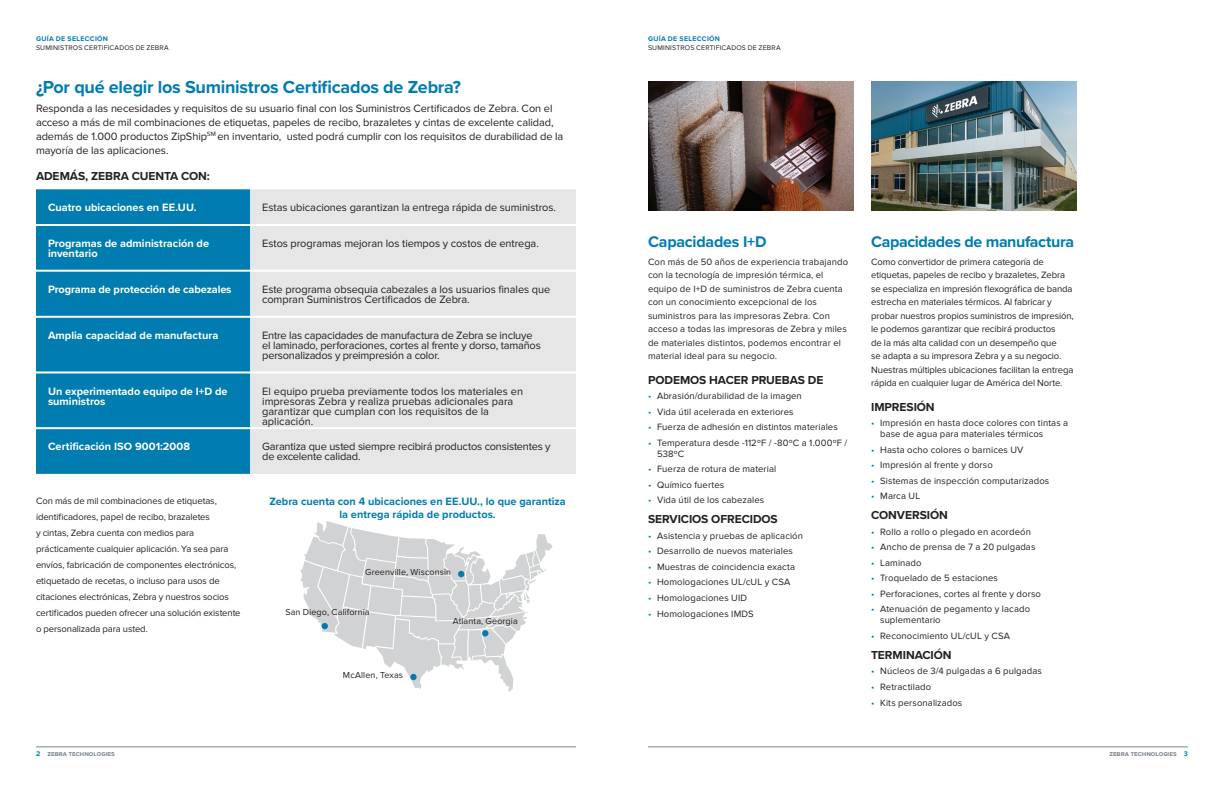
<style>
.page{position:relative;width:1224px;height:792px;background:#fff}
.page>*{position:absolute;margin:0;border:0;box-sizing:border-box;transform-origin:0 0}
.Headline-1{font:700 18px "Proxima Nova";letter-spacing:-.015em;color:#007cb1}
.Headline-1-2{font:700 16px "Proxima Nova";letter-spacing:-.025em;color:#007cb1}
.Subhead{font:700 12px "Proxima Nova";letter-spacing:-.005em;color:#231f20}
.Subhead_Inline{font:700 12px "Proxima Nova";letter-spacing:-.005em;color:#231f20}
.Intro-Cover{font:700 12px "Proxima Nova";letter-spacing:-.005em;color:#231f20}
.Body_Subhead_Black{font:11px/10px "Proxima Nova";letter-spacing:-.01em;color:#231f20}
.Intro-Cover-2{font:11px/14px "Proxima Nova";letter-spacing:-.005em;color:#231f20}
.Body_Subhead_Color{font:700 11px/10px "Proxima Nova";color:#fff}
.Headline_3{font:700 11px/13.5px "Proxima Nova";color:#007cb1;text-align:center}
.Body{font:9.5px/13.5px "Proxima Nova";letter-spacing:.005em;color:#231f20}
.Body-2{font:9px "Proxima Nova";letter-spacing:.01em;color:#231f20}
.t1{font:7px "Proxima Nova";letter-spacing:.025em;color:#231f20}
.t2{font:700 7px "Proxima Nova";color:#7e868d}
.t3{font:700 7px "Proxima Nova";letter-spacing:.045em;color:#007cb1}
.s1{color:#007cb1}
</style>
<div class="page">
<svg style="left:300px;top:521px;width:253px;height:171px"></svg>
<img style="left:648px;top:81px;width:205px;height:129px">
<img style="left:871px;top:81px;width:205px;height:129px">
<img style="left:1024px;top:91px;width:17px;height:38px">
<img style="left:926px;top:87px;width:61px;height:35px">
<div style="left:36px;top:189px;width:214px;height:285px;background:#007cb1"></div>
<div style="left:250px;top:189px;width:326px;height:285px;background:#e6e6e7"></div>
<hr style="left:36px;top:224px;width:214px;height:2px;background:#fff">
<hr style="left:36px;top:270px;width:214px;height:2px;background:#fff">
<hr style="left:36px;top:316px;width:214px;height:2px;background:#fff">
<hr style="left:36px;top:371px;width:214px;height:2px;background:#fff">
<hr style="left:36px;top:427px;width:214px;height:2px;background:#fff">
<hr style="left:250px;top:224px;width:326px;height:2px;background:#fff">
<hr style="left:250px;top:270px;width:326px;height:2px;background:#fff">
<hr style="left:250px;top:316px;width:326px;height:2px;background:#fff">
<hr style="left:250px;top:371px;width:326px;height:2px;background:#fff">
<hr style="left:250px;top:427px;width:326px;height:2px;background:#fff">
<hr style="left:648px;top:747px;width:540px;height:1px;background:#7e868d">
<hr style="left:36px;top:747px;width:540px;height:1px;background:#7e868d">
<p class="t3" style="left:36px;top:33px;width:74px">GUÍA DE SELECCIÓN</p>
<p class="t1" style="left:36px;top:44px;width:134px">SUMINISTROS CERTIFICADOS DE ZEBRA</p>
<p class="Headline-1" style="left:36px;top:74px;width:427px">¿Por qué elegir los Suministros Certificados de Zebra?</p>
<p class="Intro-Cover-2" style="left:36px;top:101px;width:529px">Responda a las necesidades y requisitos de su usuario final con los Suministros Certificados de Zebra. Con el acceso a más de mil combinaciones de etiquetas, papeles de recibo, brazaletes y cintas de excelente calidad, además de 1.000 productos ZipShip<sup>SM</sup> en inventario, usted podrá cumplir con los requisitos de durabilidad de la mayoría de las aplicaciones.</p>
<p class="Intro-Cover" style="left:36px;top:167px;width:175px">ADEMÁS, ZEBRA CUENTA CON:</p>
<p class="Body_Subhead_Color" style="left:48px;top:203px;width:150px">Cuatro ubicaciones en EE.UU.</p>
<p class="Body_Subhead_Black" style="left:262px;top:203px;width:295px">Estas ubicaciones garantizan la entrega rápida de suministros.</p>
<p class="Body_Subhead_Color" style="left:48px;top:238px;width:163px">Programas de administración de inventario</p>
<p class="Body_Subhead_Black" style="left:262px;top:239px;width:278px">Estos programas mejoran los tiempos y costos de entrega.</p>
<p class="Body_Subhead_Color" style="left:48px;top:284px;width:185px">Programa de protección de cabezales</p>
<p class="Body_Subhead_Black" style="left:262px;top:285px;width:290px">Este programa obsequia cabezales a los usuarios finales que compran Suministros Certificados de Zebra.</p>
<p class="Body_Subhead_Color" style="left:48px;top:330px;width:172px">Amplia capacidad de manufactura</p>
<p class="Body_Subhead_Black" style="left:262px;top:331px;width:280px">Entre las capacidades de manufactura de Zebra se incluye el laminado, perforaciones, cortes al frente y dorso, tamaños personalizados y preimpresión a color.</p>
<p class="Body_Subhead_Color" style="left:48px;top:386px;width:181px">Un experimentado equipo de I+D de suministros</p>
<p class="Body_Subhead_Black" style="left:262px;top:386px;width:262px">El equipo prueba previamente todos los materiales en impresoras Zebra y realiza pruebas adicionales para garantizar que cumplan con los requisitos de la</p>
<p class="Body_Subhead_Black" style="left:262px;top:416px;width:53px">aplicación.</p>
<p class="Body_Subhead_Color" style="left:48px;top:441px;width:144px">Certificación ISO 9001:2008</p>
<p class="Body_Subhead_Black" style="left:262px;top:442px;width:290px">Garantiza que usted siempre recibirá productos consistentes y de excelente calidad.</p>
<p class="Body" style="left:36px;top:493px;width:206px;line-height:16px">Con más de mil combinaciones de etiquetas, identificadores, papel de recibo, brazaletes<br>y cintas, Zebra cuenta con medios para prácticamente cualquier aplicación. Ya sea para envíos, fabricación de componentes electrónicos, etiquetado de recetas, o incluso para usos de citaciones electrónicas, Zebra y nuestros socios certificados pueden ofrecer una solución existente o personalizada para usted.</p>
<p class="Headline_3" style="left:269px;top:494px;width:298px">Zebra cuenta con 4 ubicaciones en EE.UU., lo que garantiza la entrega rápida de productos.</p>
<p class="Body-2" style="left:365px;top:567px;width:87px">Greenville, Wisconsin</p>
<p class="Body-2" style="left:285px;top:607px;width:86px">San Diego, California</p>
<p class="Body-2" style="left:453px;top:616px;width:66px">Atlanta, Georgia</p>
<p class="t2" style="left:36px;top:748px;width:80px"><span class="s1">2</span> zebra technologies</p>
<p class="Body-2" style="left:343px;top:670px;width:62px">McAllen, Texas</p>
<p class="t3" style="left:648px;top:33px;width:74px">GUÍA DE SELECCIÓN</p>
<p class="t1" style="left:648px;top:44px;width:134px">SUMINISTROS CERTIFICADOS DE ZEBRA</p>
<p class="Headline-1-2" style="left:648px;top:230px;width:120px">Capacidades I+D</p>
<p class="Body" style="left:648px;top:255px;width:202px">Con más de 50 años de experiencia trabajando con la tecnología de impresión térmica, el equipo de I+D de suministros de Zebra cuenta con un conocimiento excepcional de los suministros para las impresoras Zebra. Con acceso a todas las impresoras de Zebra y miles de materiales distintos, podemos encontrar el material ideal para su negocio.</p>
<p class="Subhead_Inline" style="left:648px;top:371px;width:177px">PODEMOS HACER PRUEBAS DE</p>
<p class="Body" style="left:648px;top:390px;width:155px"><span class="s1">•</span> Abrasión/durabilidad de la imagen</p>
<p class="Body" style="left:648px;top:405px;width:147px"><span class="s1">•</span> Vida útil acelerada en exteriores</p>
<p class="Body" style="left:648px;top:421px;width:191px"><span class="s1">•</span> Fuerza de adhesión en distintos materiales</p>
<p class="Body" style="left:657px;top:437px;width:192px;line-height:11px;text-indent:-9px"><span class="s1">•</span> Temperatura desde -112ºF / -80ºC a 1.000ºF /<br>538ºC</p>
<p class="Body" style="left:648px;top:463px;width:130px"><span class="s1">•</span> Fuerza de rotura de material</p>
<p class="Body" style="left:648px;top:478px;width:78px"><span class="s1">•</span> Químico fuertes</p>
<p class="Body" style="left:648px;top:494px;width:118px"><span class="s1">•</span> Vida útil de los cabezales</p>
<p class="Subhead" style="left:648px;top:510px;width:131px">SERVICIOS OFRECIDOS</p>
<p class="Body" style="left:648px;top:529px;width:157px"><span class="s1">•</span> Asistencia y pruebas de aplicación</p>
<p class="Body" style="left:648px;top:545px;width:147px"><span class="s1">•</span> Desarrollo de nuevos materiales</p>
<p class="Body" style="left:648px;top:560px;width:149px"><span class="s1">•</span> Muestras de coincidencia exacta</p>
<p class="Body" style="left:648px;top:576px;width:144px"><span class="s1">•</span> Homologaciones UL/cUL y CSA</p>
<p class="Body" style="left:648px;top:591px;width:101px"><span class="s1">•</span> Homologaciones UID</p>
<p class="Body" style="left:648px;top:608px;width:107px"><span class="s1">•</span> Homologaciones IMDS</p>
<p class="Headline-1-2" style="left:871px;top:230px;width:204px">Capacidades de manufactura</p>
<p class="Body" style="left:871px;top:255px;width:204px">Como convertidor de primera categoría de etiquetas, papeles de recibo y brazaletes, Zebra se especializa en impresión flexográfica de banda estrecha en materiales térmicos. Al fabricar y probar nuestros propios suministros de impresión, le podemos garantizar que recibirá productos<br>de la más alta calidad con un desempeño que<br>se adapta a su impresora Zebra y a su negocio.<br>Nuestras múltiples ubicaciones facilitan la entrega rápida en cualquier lugar de América del Norte.</p>
<p class="Subhead_Inline" style="left:871px;top:398px;width:65px">IMPRESIÓN</p>
<p class="Body" style="left:880px;top:418px;width:190px;line-height:11px;text-indent:-9px"><span class="s1">•</span> Impresión en hasta doce colores con tintas a base de agua para materiales térmicos</p>
<p class="Body" style="left:871px;top:443px;width:154px"><span class="s1">•</span> Hasta ocho colores o barnices UV</p>
<p class="Body" style="left:871px;top:459px;width:123px"><span class="s1">•</span> Impresión al frente y dorso</p>
<p class="Body" style="left:871px;top:474px;width:180px"><span class="s1">•</span> Sistemas de inspección computarizados</p>
<p class="Body" style="left:871px;top:490px;width:51px"><span class="s1">•</span> Marca UL</p>
<p class="Subhead" style="left:871px;top:506px;width:78px">CONVERSIÓN</p>
<p class="Body" style="left:871px;top:525px;width:161px"><span class="s1">•</span> Rollo a rollo o plegado en acordeón</p>
<p class="Body" style="left:871px;top:541px;width:166px"><span class="s1">•</span> Ancho de prensa de 7 a 20 pulgadas</p>
<p class="Body" style="left:871px;top:556px;width:52px"><span class="s1">•</span> Laminado</p>
<p class="Body" style="left:871px;top:572px;width:128px"><span class="s1">•</span> Troquelado de 5 estaciones</p>
<p class="Body" style="left:871px;top:587px;width:171px"><span class="s1">•</span> Perforaciones, cortes al frente y dorso</p>
<p class="Body" style="left:880px;top:604px;width:151px;line-height:11px;text-indent:-9px"><span class="s1">•</span> Atenuación de pegamento y lacado suplementario</p>
<p class="Body" style="left:871px;top:629px;width:140px"><span class="s1">•</span> Reconocimiento UL/cUL y CSA</p>
<p class="Subhead" style="left:871px;top:646px;width:82px">TERMINACIÓN</p>
<p class="Body" style="left:871px;top:665px;width:172px"><span class="s1">•</span> Núcleos de 3/4 pulgadas a 6 pulgadas</p>
<p class="Body" style="left:871px;top:680px;width:61px"><span class="s1">•</span> Retractilado</p>
<p class="Body" style="left:871px;top:697px;width:93px"><span class="s1">•</span> Kits personalizados</p>
<p class="t2" style="left:1109px;top:748px;width:80px">zebra technologies <span class="s1">3</span></p>
</div>
